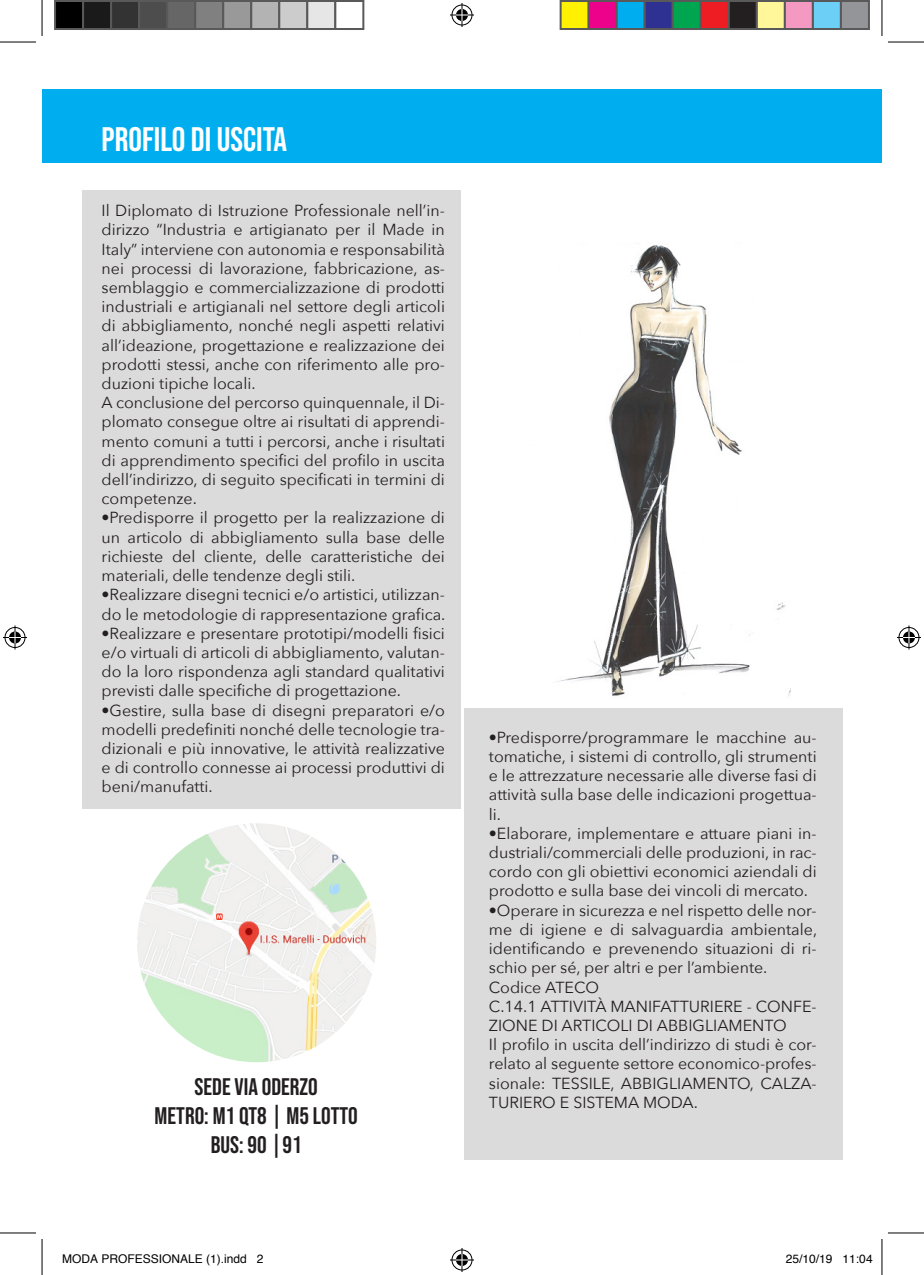
<style>
.page{position:relative;width:924px;height:1275px;background:#fff}
.page>*{position:absolute;margin:0;border:0;box-sizing:border-box;transform-origin:0 0}
.t1{font:34px "Bebas Neue";color:#fff}
.t2{font:24px "Bebas Neue";color:#231f20}
.t3{font:16px/19.2px "Avenir Next";color:#231f20;text-align:justify}
.t4{font:12px "Helvetica";color:#000}
</style>
<div class="page">
<div style="left:464px;top:708px;width:377px;height:451px;background:#dcdbdc"></div>
<div style="left:83px;top:191px;width:378px;height:618px;background:#dcdbdc"></div>
<div style="left:42px;top:90px;width:839px;height:73px;background:#00aeef"></div>
<img style="left:557px;top:245px;width:233px;height:452px">
<img style="left:137px;top:823px;width:239px;height:239px;border-radius:119px">
<hr style="left:0;top:42px;width:36px;height:1px;background:#000">
<hr style="left:887px;top:42px;width:36px;height:1px;background:#000">
<hr style="left:0;top:1232px;width:36px;height:1px;background:#000">
<hr style="left:887px;top:1232px;width:36px;height:1px;background:#000">
<hr style="left:42px;top:0;width:1px;height:36px;background:#000">
<hr style="left:42px;top:1239px;width:1px;height:36px;background:#000">
<hr style="left:881px;top:0;width:1px;height:36px;background:#000">
<hr style="left:881px;top:1239px;width:1px;height:36px;background:#000">
<svg style="left:450px;top:3px;width:24px;height:24px"></svg>
<svg style="left:450px;top:1248px;width:24px;height:24px"></svg>
<svg style="left:3px;top:625px;width:24px;height:24px"></svg>
<svg style="left:897px;top:625px;width:23px;height:24px"></svg>
<div style="left:55px;top:1px;width:28px;height:28px;background:#000"></div>
<div style="left:54px;top:0;width:30px;height:30px;border:2px solid #595959"></div>
<div style="left:83px;top:1px;width:28px;height:28px;background:#1a1a1a"></div>
<div style="left:82px;top:0;width:30px;height:30px;border:2px solid #595959"></div>
<div style="left:111px;top:1px;width:28px;height:28px;background:#333"></div>
<div style="left:110px;top:0;width:30px;height:30px;border:2px solid #595959"></div>
<div style="left:139px;top:1px;width:28px;height:28px;background:#4d4d4d"></div>
<div style="left:138px;top:0;width:30px;height:30px;border:2px solid #595959"></div>
<div style="left:167px;top:1px;width:28px;height:28px;background:#666"></div>
<div style="left:166px;top:0;width:30px;height:30px;border:2px solid #595959"></div>
<div style="left:195px;top:1px;width:28px;height:28px;background:#808080"></div>
<div style="left:194px;top:0;width:30px;height:30px;border:2px solid #595959"></div>
<div style="left:223px;top:1px;width:28px;height:28px;background:#999"></div>
<div style="left:222px;top:0;width:30px;height:30px;border:2px solid #595959"></div>
<div style="left:251px;top:1px;width:28px;height:28px;background:#b3b3b3"></div>
<div style="left:250px;top:0;width:30px;height:30px;border:2px solid #595959"></div>
<div style="left:279px;top:1px;width:28px;height:28px;background:#ccc"></div>
<div style="left:278px;top:0;width:30px;height:30px;border:2px solid #595959"></div>
<div style="left:307px;top:1px;width:28px;height:28px;background:#e6e6e6"></div>
<div style="left:306px;top:0;width:30px;height:30px;border:2px solid #595959"></div>
<div style="left:334px;top:0;width:30px;height:30px;border:2px solid #595959"></div>
<div style="left:560px;top:1px;width:28px;height:28px;background:#fff101"></div>
<div style="left:559px;top:0;width:30px;height:30px;border:2px solid #595959"></div>
<div style="left:588px;top:1px;width:28px;height:28px;background:#ed028c"></div>
<div style="left:587px;top:0;width:30px;height:30px;border:2px solid #595959"></div>
<div style="left:616px;top:1px;width:28px;height:28px;background:#00aeef"></div>
<div style="left:615px;top:0;width:30px;height:30px;border:2px solid #595959"></div>
<div style="left:644px;top:1px;width:28px;height:28px;background:#2e3092"></div>
<div style="left:643px;top:0;width:30px;height:30px;border:2px solid #595959"></div>
<div style="left:672px;top:1px;width:28px;height:28px;background:#00a54f"></div>
<div style="left:671px;top:0;width:30px;height:30px;border:2px solid #595959"></div>
<div style="left:700px;top:1px;width:28px;height:28px;background:#ee1d23"></div>
<div style="left:699px;top:0;width:30px;height:30px;border:2px solid #595959"></div>
<div style="left:728px;top:1px;width:28px;height:28px;background:#231f20"></div>
<div style="left:727px;top:0;width:30px;height:30px;border:2px solid #595959"></div>
<div style="left:756px;top:1px;width:28px;height:28px;background:#fff79a"></div>
<div style="left:755px;top:0;width:30px;height:30px;border:2px solid #595959"></div>
<div style="left:784px;top:1px;width:28px;height:28px;background:#f499c2"></div>
<div style="left:783px;top:0;width:30px;height:30px;border:2px solid #595959"></div>
<div style="left:812px;top:1px;width:28px;height:28px;background:#6bcff6"></div>
<div style="left:811px;top:0;width:30px;height:30px;border:2px solid #595959"></div>
<div style="left:840px;top:1px;width:28px;height:28px;background:#939598"></div>
<div style="left:839px;top:0;width:30px;height:30px;border:2px solid #595959"></div>
<p class="t1" style="left:102px;top:119px;width:187px">PROFILO DI USCITA</p>
<p class="t3" style="left:102px;top:200px;width:345px">Il Diplomato di Istruzione Professionale nell’in&shy;dirizzo “Industria e artigianato per il Made in Italy” interviene con autonomia e responsabilità nei processi di lavorazione, fabbricazione, as&shy;semblaggio e commercializzazione di prodotti industriali e artigianali nel settore degli articoli di abbigliamento, nonché negli aspetti relativi all’ideazione, progettazione e realizzazione dei prodotti stessi, anche con riferimento alle pro&shy;duzioni tipiche locali.</p>
<p class="t3" style="left:102px;top:392px;width:345px">A conclusione del percorso quinquennale, il Di&shy;plomato consegue oltre ai risultati di apprendi&shy;mento comuni a tutti i percorsi, anche i risultati di apprendimento specifici del profilo in uscita dell’indirizzo, di seguito specificati in termini di competenze.</p>
<p class="t3" style="left:102px;top:507px;width:345px">•Predisporre il progetto per la realizzazione di un articolo di abbigliamento sulla base delle richieste del cliente, delle caratteristiche dei materiali, delle tendenze degli stili.</p>
<p class="t3" style="left:102px;top:584px;width:345px">•Realizzare disegni tecnici e/o artistici, utilizzan&shy;do le metodologie di rappresentazione grafica.</p>
<p class="t3" style="left:102px;top:623px;width:344px">•Realizzare e presentare prototipi/modelli fisici e/o virtuali di articoli di abbigliamento, valutan&shy;do la loro rispondenza agli standard qualitativi previsti dalle specifiche di progettazione.</p>
<p class="t3" style="left:102px;top:699px;width:345px">•Gestire, sulla base di disegni preparatori e/o modelli predefiniti nonché delle tecnologie tra&shy;dizionali e più innovative, le attività realizzative e di controllo connesse ai processi produttivi di beni/manufatti.</p>
<p class="t2" style="left:194px;top:1073px;width:125px">SEDE VIA ODERZO</p>
<p class="t2" style="left:154px;top:1102px;width:205px">METRO: M1 QT8 | M5 LOTTO</p>
<p class="t2" style="left:211px;top:1131px;width:92px">BUS: 90 |91</p>
<p class="t3" style="left:488px;top:727px;width:329px">•Predisporre/programmare le macchine au&shy;tomatiche, i sistemi di controllo, gli strumenti e le attrezzature necessarie alle diverse fasi di attività sulla base delle indicazioni progettua&shy;li.</p>
<p class="t3" style="left:488px;top:823px;width:329px">•Elaborare, implementare e attuare piani in&shy;dustriali/commerciali delle produzioni, in rac&shy;cordo con gli obiettivi economici aziendali di prodotto e sulla base dei vincoli di mercato.</p>
<p class="t3" style="left:488px;top:900px;width:329px">•Operare in sicurezza e nel rispetto delle nor&shy;me di igiene e di salvaguardia ambientale, identificando e prevenendo situazioni di ri&shy;schio per sé, per altri e per l’ambiente.</p>
<p class="t3" style="left:488px;top:976px;width:111px">Codice ATECO</p>
<p class="t3" style="left:488px;top:996px;width:329px">C.14.1 ATTIVITÀ MANIFATTURIERE - CONFE-<br>ZIONE DI ARTICOLI DI ABBIGLIAMENTO</p>
<p class="t3" style="left:488px;top:1034px;width:329px">Il profilo in uscita dell’indirizzo di studi è cor&shy;relato al seguente settore economico-profes&shy;sionale: TESSILE, ABBIGLIAMENTO, CALZA-TURIERO E SISTEMA MODA.</p>
<p class="t4" style="left:62px;top:1249px;width:203px">MODA PROFESSIONALE (1).indd 2</p>
<p class="t4" style="left:785px;top:1249px;width:88px">25/10/19 11:04</p>
</div>
